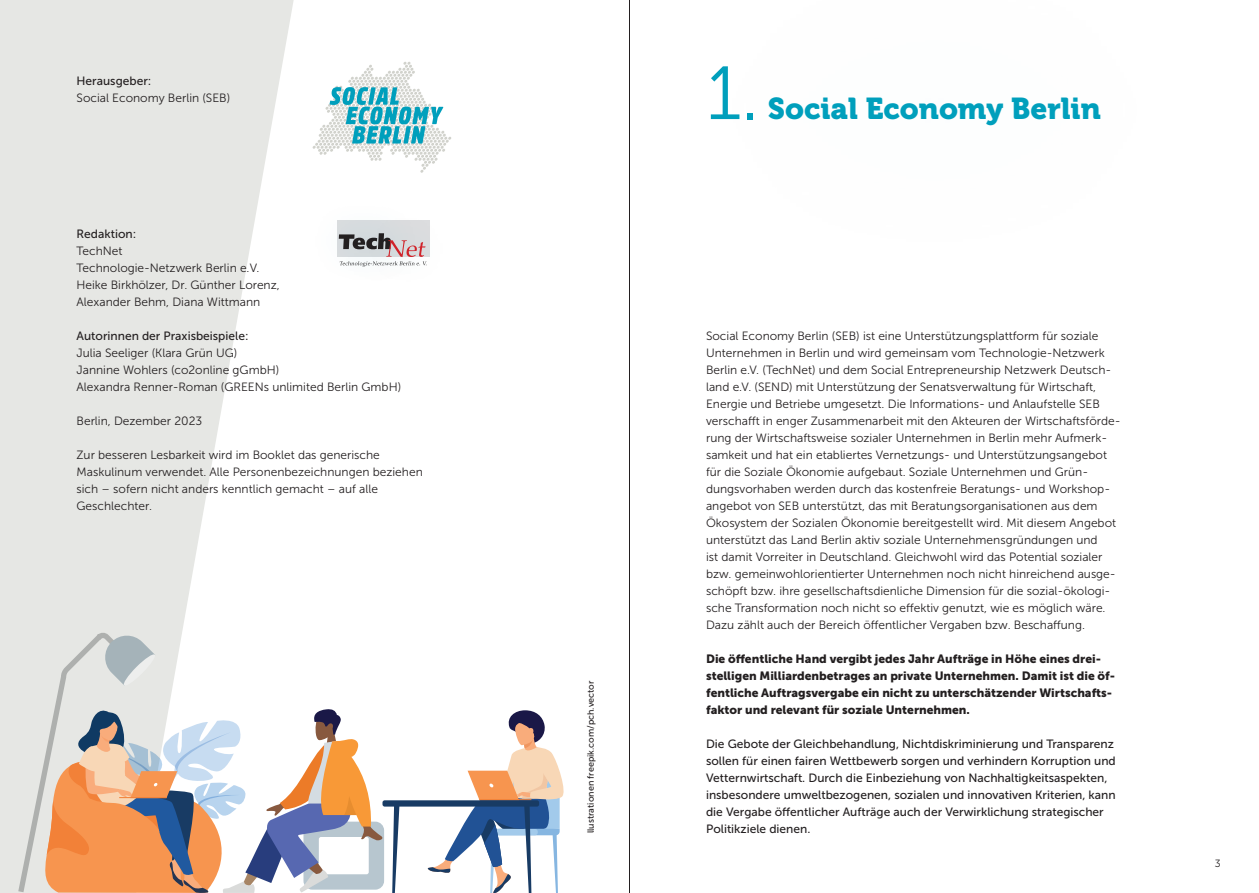
<style>
.page{position:relative;width:1259px;height:893px;background:#fff}
.page>*{position:absolute;margin:0;border:0;box-sizing:border-box;transform-origin:0 0}
.t1{font:75px "Museo 300";color:#009fbc}
.t2{font:30px "Museo 900";color:#009fbc}
.t3{font:12px/17px "Museo Sans 300";color:#231f20}
.t4{font:12px/17px "Museo Sans 500";color:#231f20}
.t5{font:12px/17px "Museo Sans 900";color:#231f20}
.t6{font:10.5px "Museo Sans 300";color:#231f20}
.t7{font:9px "Museo Sans 500";color:#231f20}
</style>
<div class="page">
<svg style="left:0;top:0;width:294px;height:893px;fill:#e6e7e4"></svg>
<svg style="left:17px;top:631px;width:367px;height:262px"></svg>
<svg style="left:392px;top:807px;width:7px;height:86px"></svg>
<div style="left:382px;top:800px;width:157px;height:7px;background:#183b64;border-radius:2px"></div>
<svg style="left:428px;top:710px;width:136px;height:183px"></svg>
<svg style="left:274px;top:21px;width:177px;height:192px"></svg>
<div style="left:305px;top:198px;width:121px;height:88px;background:#009fbc;opacity:.25"></div>
<div style="left:354px;top:206px;width:104px;height:86px;background:#009fbc;opacity:.25"></div>
<svg style="left:339px;top:233px;width:87px;height:34px"></svg>
<hr style="left:629px;top:0;width:1px;height:893px;background:#231f20">
<p class="t4" style="left:77px;top:72px;width:76px">Herausgeber:</p>
<p class="t3" style="left:77px;top:90px;width:155px">Social Economy Berlin (SEB)</p>
<p class="t4" style="left:77px;top:226px;width:61px">Redaktion:</p>
<p class="t3" style="left:77px;top:243px;width:205px">TechNet<br>Technologie-Netzwerk Berlin e. V.<br>Heike Birkhölzer, Dr. Günther Lorenz,<br>Alexander Behm, Diana Wittmann</p>
<p class="t4" style="left:77px;top:328px;width:173px">Autorinnen der Praxisbeispiele:</p>
<p class="t3" style="left:77px;top:345px;width:326px">Julia Seeliger (Klara Grün UG)<br>Jannine Wohlers (co2online gGmbH)<br>Alexandra Renner-Roman (GREENs unlimited Berlin GmbH)</p>
<p class="t3" style="left:77px;top:413px;width:127px">Berlin, Dezember 2023</p>
<p class="t3" style="left:77px;top:447px;width:348px">Zur besseren Lesbarkeit wird im Booklet das generische Maskulinum verwendet. Alle Personenbezeichnungen beziehen sich – sofern nicht anders kenntlich gemacht – auf alle Geschlechter.</p>
<p class="t7" style="left:585px;top:833px;width:154px;rotate:-90deg">llustrationen freepik.com/pch.vector</p>
<h1 class="t1" style="left:706px;top:53px;width:53px">1.</h1>
<h2 class="t2" style="left:767px;top:92px;width:334px">Social Economy Berlin</h2>
<p class="t3" style="left:706px;top:328px;width:416px">Social Economy Berlin (SEB) ist eine Unterstützungsplattform für soziale Unternehmen in Berlin und wird gemeinsam vom Technologie-Netzwerk Berlin e.V. (TechNet) und dem Social Entrepreneurship Netzwerk Deutsch&shy;land e.V. (SEND) mit Unterstützung der Senatsverwaltung für Wirtschaft, Energie und Betriebe umgesetzt. Die Informations- und Anlaufstelle SEB verschafft in enger Zusammenarbeit mit den Akteuren der Wirtschaftsförde&shy;rung der Wirtschaftsweise sozialer Unternehmen in Berlin mehr Aufmerk&shy;samkeit und hat ein etabliertes Vernetzungs- und Unterstützungsangebot für die Soziale Ökonomie aufgebaut. Soziale Unternehmen und Grün&shy;dungsvorhaben werden durch das kostenfreie Beratungs- und Workshop&shy;angebot von SEB unterstützt, das mit Beratungsorganisationen aus dem Ökosystem der Sozialen Ökonomie bereitgestellt wird. Mit diesem Angebot unterstützt das Land Berlin aktiv soziale Unternehmensgründungen und<br>ist damit Vorreiter in Deutschland. Gleichwohl wird das Potential sozialer bzw. gemeinwohlorientierter Unternehmen noch nicht hinreichend ausge&shy;schöpft bzw. ihre gesellschaftsdienliche Dimension für die sozial-ökologi&shy;sche Transformation noch nicht so effektiv genutzt, wie es möglich wäre.<br>Dazu zählt auch der Bereich öffentlicher Vergaben bzw. Beschaffung.</p>
<p class="t5" style="left:706px;top:651px;width:410px">Die öffentliche Hand vergibt jedes Jahr Aufträge in Höhe eines drei&shy;stelligen Milliardenbetrages an private Unternehmen. Damit ist die öf&shy;fentliche Auftragsvergabe ein nicht zu unterschätzender Wirtschafts&shy;faktor und relevant für soziale Unternehmen.</p>
<p class="t4" style="left:706px;top:736px;width:411px">Die Gebote der Gleichbehandlung, Nichtdiskriminierung und Transparenz sollen für einen fairen Wettbewerb sorgen und verhindern Korruption und Vetternwirtschaft. Durch die Einbeziehung von Nachhaltigkeitsaspekten, insbesondere umweltbezogenen, sozialen und innovativen Kriterien, kann die Vergabe öffentlicher Aufträge auch der Verwirklichung strategischer Politikziele dienen.</p>
<p class="t6" style="left:1214px;top:858px;width:7px">3</p>
</div>
